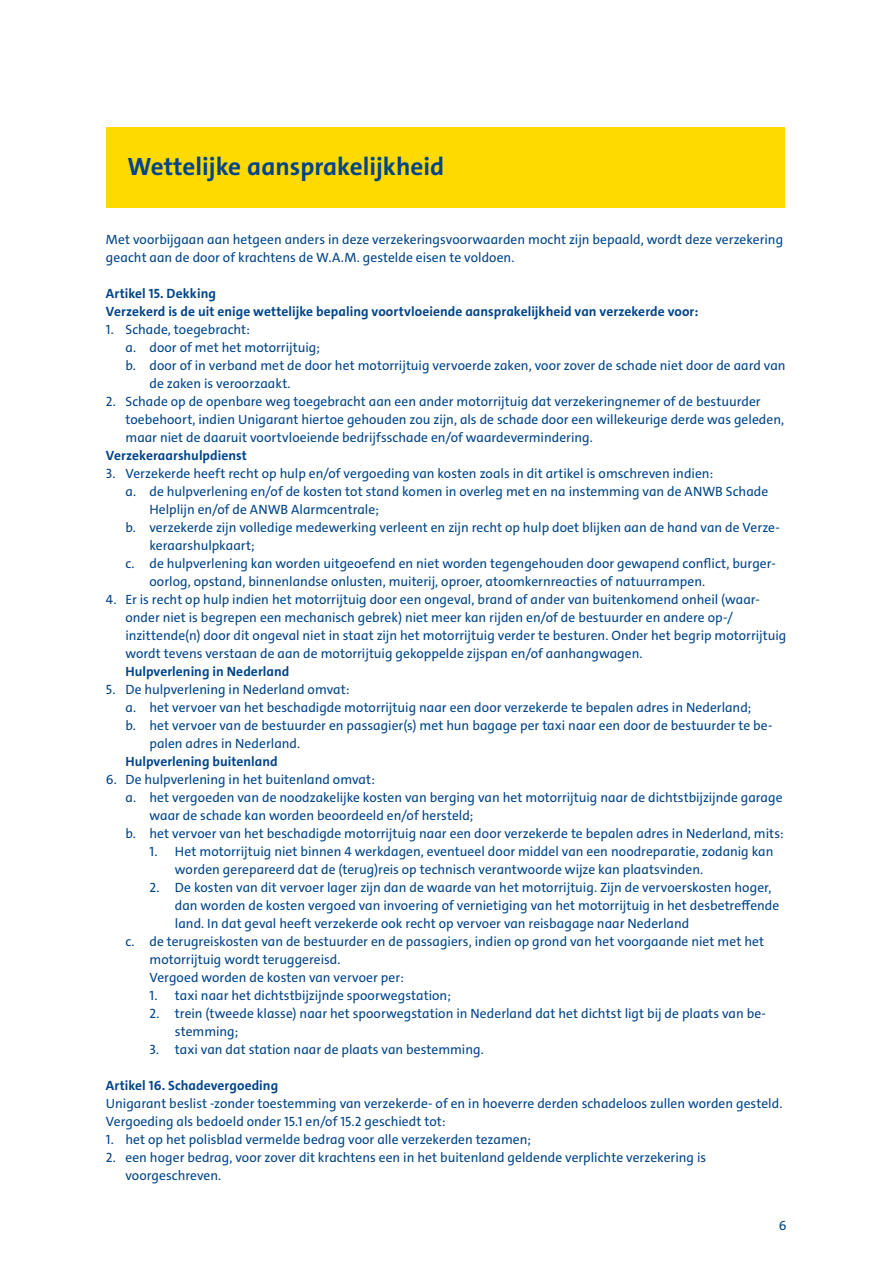
<style>
.page{position:relative;width:893px;height:1263px;background:#fff}
.page>*{position:absolute;margin:0;border:0;box-sizing:border-box;transform-origin:0 0}
.t1{font:700 25.2px "The Sans C4 s";color:#00458a}
.t2{font:13.5px/18px "The Sans C4 s";color:#00458a}
.t3{font:700 13.5px/18px "The Sans C4 s";letter-spacing:.005em;color:#00458a}
</style>
<div class="page">
<div style="left:106px;top:128px;width:679px;height:80px;background:#ffda00"></div>
<h1 class="t1" style="left:128px;top:150px;width:318px">Wettelijke aansprakelijkheid</h1>
<p class="t2" style="left:106px;top:231px;width:679px">Met voorbijgaan aan hetgeen anders in deze verzekeringsvoorwaarden mocht zijn bepaald, wordt deze verzekering geacht aan de door of krachtens de W.A.M. gestelde eisen te voldoen.</p>
<p class="t3" style="left:106px;top:285px;width:594px">Artikel 15. Dekking<br>Verzekerd is de uit enige wettelijke bepaling voortvloeiende aansprakelijkheid van verzekerde voor:</p>
<p class="t2" style="left:106px;top:321px;width:146px">1. Schade, toegebracht:</p>
<p class="t2" style="left:125px;top:339px;width:196px">a. door of met het motorrijtuig;</p>
<p class="t2" style="left:125px;top:357px;width:662px">b. door of in verband met de door het motorrijtuig vervoerde zaken, voor zover de schade niet door de aard van</p>
<p class="t2" style="left:149px;top:375px;width:143px">de zaken is veroorzaakt.</p>
<p class="t2" style="left:125px;top:393px;width:660px;text-indent:-19px">2. Schade op de openbare weg toegebracht aan een ander motorrijtuig dat verzekeringnemer of de bestuurder toebehoort, indien Unigarant hiertoe gehouden zou zijn, als de schade door een willekeurige derde was geleden, maar niet de daaruit voortvloeiende bedrijfsschade en/of waardevermindering.</p>
<p class="t3" style="left:106px;top:446px;width:143px">Verzekeraarshulpdienst</p>
<p class="t2" style="left:106px;top:464px;width:609px">3. Verzekerde heeft recht op hulp en/of vergoeding van kosten zoals in dit artikel is omschreven indien:</p>
<p class="t2" style="left:125px;top:482px;width:644px">a. de hulpverlening en/of de kosten tot stand komen in overleg met en na instemming van de ANWB Schade</p>
<p class="t2" style="left:149px;top:500px;width:231px">Helplijn en/of de ANWB Alarmcentrale;</p>
<p class="t2" style="left:125px;top:518px;width:656px">b. verzekerde zijn volledige medewerking verleent en zijn recht op hulp doet blijken aan de hand van de Verze-</p>
<p class="t2" style="left:149px;top:536px;width:107px">keraarshulpkaart;</p>
<p class="t2" style="left:125px;top:554px;width:652px">c. de hulpverlening kan worden uitgeoefend en niet worden tegengehouden door gewapend conflict, burger-</p>
<p class="t2" style="left:149px;top:572px;width:557px">oorlog, opstand, binnenlandse onlusten, muiterij, oproer, atoomkernreacties of natuurrampen.</p>
<p class="t2" style="left:125px;top:590px;width:663px;text-indent:-19px">4. Er is recht op hulp indien het motorrijtuig door een ongeval, brand of ander van buitenkomend onheil (waar&shy;onder niet is begrepen een mechanisch gebrek) niet meer kan rijden en/of de bestuurder en andere op-/ inzittende(n) door dit ongeval niet in staat zijn het motorrijtuig verder te besturen. Onder het begrip motorrijtuig wordt tevens verstaan de aan de motorrijtuig gekoppelde zijspan en/of aanhangwagen.</p>
<p class="t3" style="left:125px;top:662px;width:165px">Hulpverlening in Nederland</p>
<p class="t2" style="left:106px;top:680px;width:245px">5. De hulpverlening in Nederland omvat:</p>
<p class="t2" style="left:125px;top:698px;width:627px">a. het vervoer van het beschadigde motorrijtuig naar een door verzekerde te bepalen adres in Nederland;</p>
<p class="t2" style="left:125px;top:716px;width:649px">b. het vervoer van de bestuurder en passagier(s) met hun bagage per taxi naar een door de bestuurder te be-</p>
<p class="t2" style="left:149px;top:734px;width:152px">palen adres in Nederland.</p>
<p class="t3" style="left:125px;top:752px;width:154px">Hulpverlening buitenland</p>
<p class="t2" style="left:106px;top:770px;width:270px">6. De hulpverlening in het buitenland omvat:</p>
<p class="t2" style="left:125px;top:788px;width:659px">a. het vergoeden van de noodzakelijke kosten van berging van het motorrijtuig naar de dichtstbijzijnde garage</p>
<p class="t2" style="left:149px;top:806px;width:326px">waar de schade kan worden beoordeeld en/of hersteld;</p>
<p class="t2" style="left:125px;top:824px;width:660px">b. het vervoer van het beschadigde motorrijtuig naar een door verzekerde te bepalen adres in Nederland, mits:</p>
<p class="t2" style="left:175px;top:842px;width:600px;text-indent:-26px">1. Het motorrijtuig niet binnen 4 werkdagen, eventueel door middel van een noodreparatie, zodanig kan worden gerepareerd dat de (terug)reis op technisch verantwoorde wijze kan plaatsvinden.</p>
<p class="t2" style="left:149px;top:878px;width:623px">2. De kosten van dit vervoer lager zijn dan de waarde van het motorrijtuig. Zijn de vervoerskosten hoger,</p>
<p class="t2" style="left:175px;top:896px;width:606px">dan worden de kosten vergoed van invoering of vernietiging van het motorrijtuig in het desbetreffende</p>
<p class="t2" style="left:175px;top:914px;width:516px">land. In dat geval heeft verzekerde ook recht op vervoer van reisbagage naar Nederland</p>
<p class="t2" style="left:125px;top:932px;width:640px">c. de terugreiskosten van de bestuurder en de passagiers, indien op grond van het voorgaande niet met het</p>
<p class="t2" style="left:149px;top:950px;width:193px">motorrijtuig wordt teruggereisd.</p>
<p class="t2" style="left:149px;top:968px;width:256px">Vergoed worden de kosten van vervoer per:</p>
<p class="t2" style="left:149px;top:986px;width:303px">1. taxi naar het dichtstbijzijnde spoorwegstation;</p>
<p class="t2" style="left:175px;top:1004px;width:593px;text-indent:-26px">2. trein (tweede klasse) naar het spoorwegstation in Nederland dat het dichtst ligt bij de plaats van be&shy;stemming;</p>
<p class="t2" style="left:149px;top:1040px;width:336px">3. taxi van dat station naar de plaats van bestemming.</p>
<p class="t3" style="left:106px;top:1076px;width:174px">Artikel 16. Schadevergoeding</p>
<p class="t2" style="left:106px;top:1094px;width:678px">Unigarant beslist -zonder toestemming van verzekerde- of en in hoeverre derden schadeloos zullen worden gesteld.<br>Vergoeding als bedoeld onder 15.1 en/of 15.2 geschiedt tot:</p>
<p class="t2" style="left:106px;top:1130px;width:427px">1. het op het polisblad vermelde bedrag voor alle verzekerden tezamen;</p>
<p class="t2" style="left:125px;top:1148px;width:582px;text-indent:-19px">2. een hoger bedrag, voor zover dit krachtens een in het buitenland geldende verplichte verzekering is voorgeschreven.</p>
<p class="t2" style="left:779px;top:1217px;width:9px">6</p>
</div>
